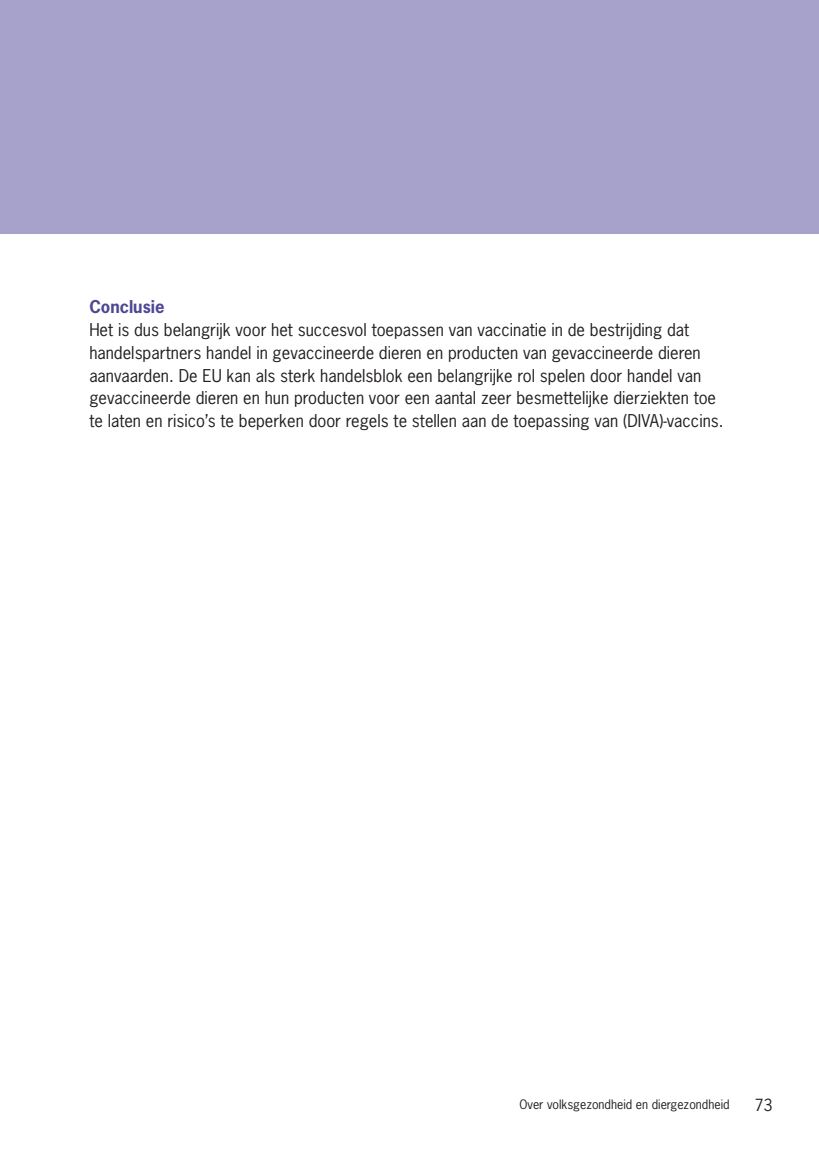
<style>
.page{position:relative;width:819px;height:1166px;background:#fff}
.page>*{position:absolute;margin:0;border:0;box-sizing:border-box;transform-origin:0 0}
.t1{font:16.62px/22.8px "News Gothic Std";color:#231f20}
.t2{font:700 16.62px "News Gothic Std";color:#4e4793}
.t3{font:15.75px "News Gothic Std";color:#231f20}
.t4{font:12.25px "News Gothic Std";color:#231f20}
</style>
<div class="page">
<div style="left:0;top:0;width:819px;height:234px;background:#a7a2cb"></div>
<p class="t2" style="left:89px;top:296px;width:77px">Conclusie</p>
<p class="t1" style="left:89px;top:318px;width:635px">Het is dus belangrijk voor het succesvol toepassen van vaccinatie in de bestrijding dat handelspartners handel in gevaccineerde dieren en producten van gevaccineerde dieren aanvaarden. De EU kan als sterk handelsblok een belangrijke rol spelen door handel van gevaccineerde dieren en hun producten voor een aantal zeer besmettelijke dierziekten toe te laten en risico’s te beperken door regels te stellen aan de toepassing van (DIVA)-vaccins.</p>
<p class="t4" style="left:519px;top:1096px;width:211px">Over volksgezondheid en diergezondheid</p>
<p class="t3" style="left:754px;top:1095px;width:20px">73</p>
</div>
